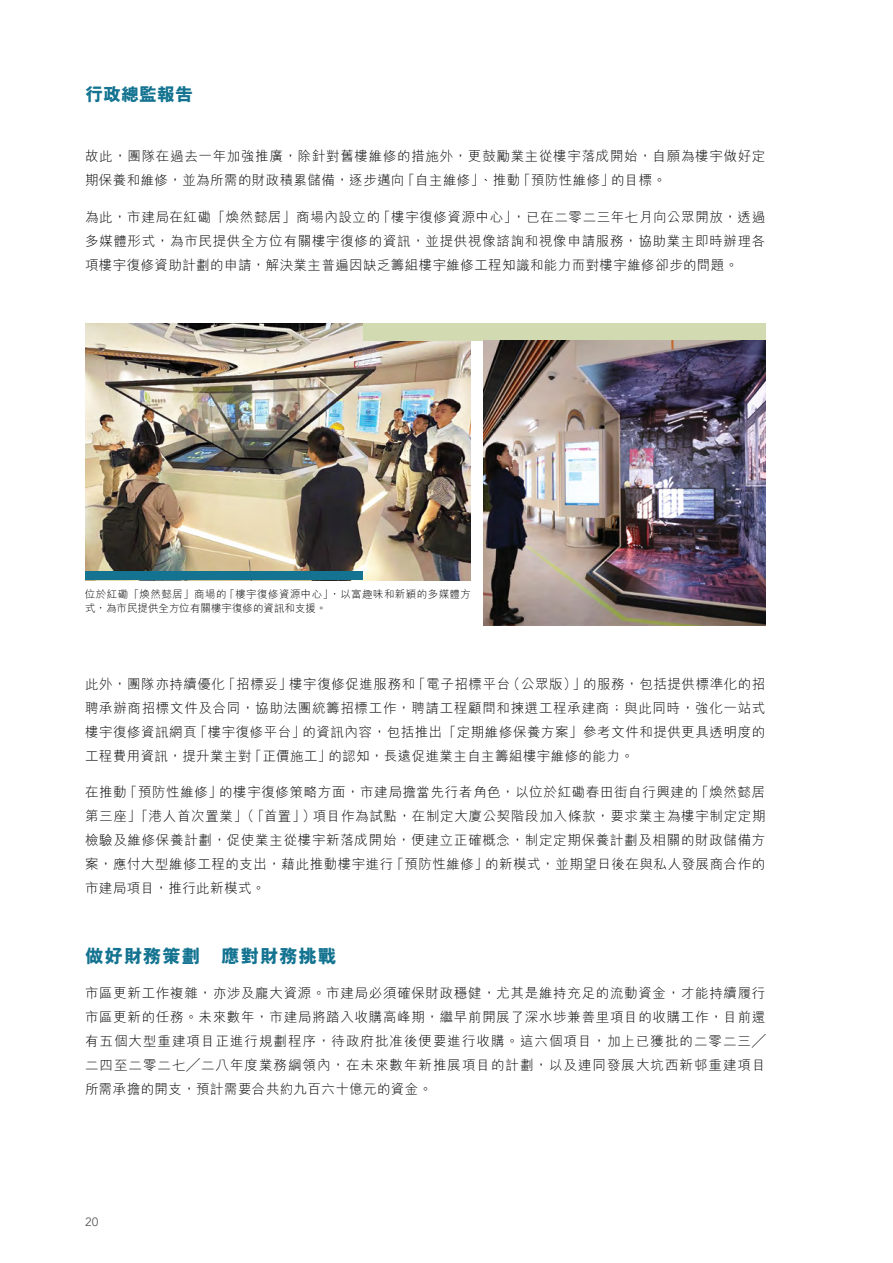
<style>
.page{position:relative;width:893px;height:1263px;background:#fff}
.page>*{position:absolute;margin:0;border:0;box-sizing:border-box;transform-origin:0 0}
.t1{font:800 18.75px "M Hei HK";letter-spacing:.03em;color:#137390}
.t2{font:800 18px "M Hei HK";color:#137390}
.t3{font:300 13.5px/24px "M Hei HK";letter-spacing:.03em;color:#000;text-align:justify}
.t4{font:300 13.5px/24px "M Hei HK";letter-spacing:.05em;color:#000}
.t5{font:12px "Avenir";color:#58595b}
.t6{font:300 10.5px/13.5px "M Hei HK";letter-spacing:.04em;color:#000}
</style>
<div class="page">
<img style="left:85px;top:323px;width:386px;height:257px">
<div style="left:85px;top:572px;width:278px;height:8px;background:#137390"></div>
<div style="left:363px;top:323px;width:402px;height:17px;background:#d1dab1"></div>
<img style="left:484px;top:340px;width:281px;height:285px">
<h2 class="t2" style="left:85px;top:82px;width:109px">行政總監報告</h2>
<p class="t4" style="left:85px;top:143px;width:682px">故此，團隊在過去一年加強推廣，除針對舊樓維修的措施外，更鼓勵業主從樓宇落成開始，自願為樓宇做好定期保養和維修，並為所需的財政積累儲備，逐步邁向「自主維修」、推動「預防性維修」的目標。</p>
<p class="t3" style="left:85px;top:204px;width:682px">為此，市建局在紅磡「煥然懿居」商場內設立的「樓宇復修資源中心」，已在二零二三年七月向公眾開放，透過多媒體形式，為市民提供全方位有關樓宇復修的資訊，並提供視像諮詢和視像申請服務，協助業主即時辦理各項樓宇復修資助計劃的申請，解決業主普遍因缺乏籌組樓宇維修工程知識和能力而對樓宇維修卻步的問題。</p>
<p class="t6" style="left:85px;top:587px;width:387px">位於紅磡「煥然懿居」商場的「樓宇復修資源中心」，以富趣味和新穎的多媒體方式，為市民提供全方位有關樓宇復修的資訊和支援。</p>
<p class="t3" style="left:85px;top:671px;width:682px">此外，團隊亦持續優化「招標妥」樓宇復修促進服務和「電子招標平台（公眾版）」的服務，包括提供標準化的招聘承辦商招標文件及合同，協助法團統籌招標工作，聘請工程顧問和揀選工程承建商；與此同時，強化一站式樓宇復修資訊網頁「樓宇復修平台」的資訊內容，包括推出「定期維修保養方案」參考文件和提供更具透明度的工程費用資訊，提升業主對「正價施工」的認知，長遠促進業主自主籌組樓宇維修的能力。</p>
<p class="t3" style="left:85px;top:780px;width:682px">在推動「預防性維修」的樓宇復修策略方面，市建局擔當先行者角色，以位於紅磡春田街自行興建的「煥然懿居第三座」「港人首次置業」（「首置」）項目作為試點，在制定大廈公契階段加入條款，要求業主為樓宇制定定期檢驗及維修保養計劃，促使業主從樓宇新落成開始，便建立正確概念，制定定期保養計劃及相關的財政儲備方案，應付大型維修工程的支出，藉此推動樓宇進行「預防性維修」的新模式，並期望日後在與私人發展商合作的市建局項目，推行此新模式。</p>
<h1 class="t1" style="left:85px;top:944px;width:253px">做好財務策劃 應對財務挑戰</h1>
<p class="t3" style="left:85px;top:980px;width:682px">市區更新工作複雜，亦涉及龐大資源。市建局必須確保財政穩健，尤其是維持充足的流動資金，才能持續履行市區更新的任務。未來數年，市建局將踏入收購高峰期，繼早前開展了深水埗兼善里項目的收購工作，目前還有五個大型重建項目正進行規劃程序，待政府批准後便要進行收購。這六個項目，加上已獲批的二零二三╱二四至二零二七╱二八年度業務綱領內，在未來數年新推展項目的計劃，以及連同發展大坑西新邨重建項目所需承擔的開支，預計需要合共約九百六十億元的資金。</p>
<p class="t5" style="left:85px;top:1214px;width:15px">20</p>
</div>
